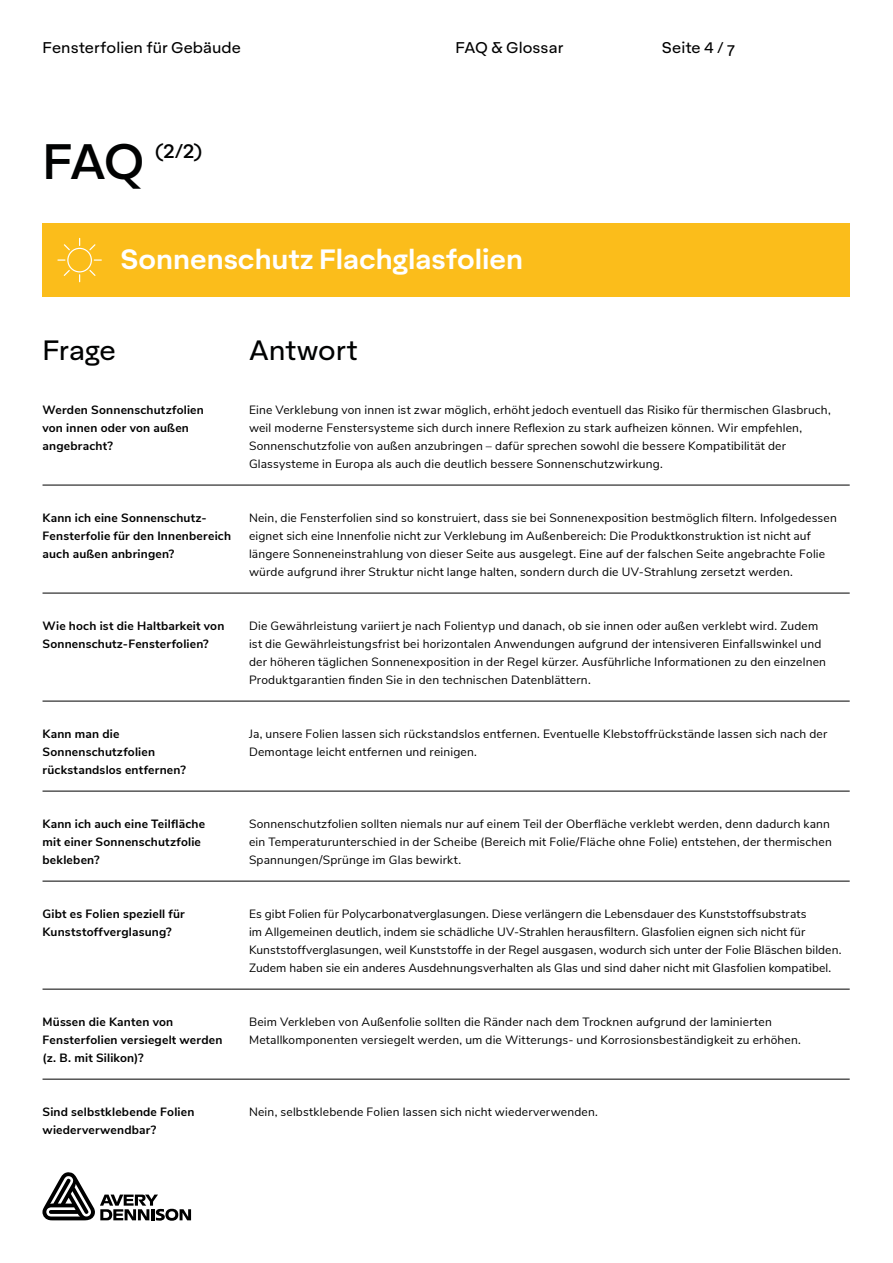
<style>
.page{position:relative;width:893px;height:1263px;background:#fff}
.page>*{position:absolute;margin:0;border:0;box-sizing:border-box;transform-origin:0 0}
.t1{font:500 48px "Aktifo A";color:#010202}
.t2{font:600 27px "Aktifo A";color:#fff}
.t3{font:27px "Aktifo A";letter-spacing:-.005em;color:#010202}
.t4{font:500 19.2px "Aktifo A";color:#010202}
.t5{font:15px "Aktifo A";letter-spacing:.005em;color:#000}
.t6{font:12px/18px "Nunito Sans";letter-spacing:.015em;color:#000}
.t7{font:700 12px/18px "Nunito Sans";letter-spacing:.015em;color:#000}
</style>
<div class="page">
<hr style="left:43px;top:485px;width:188px;height:1px;background:#000">
<svg style="left:231px;top:485px;width:18px;height:1px"></svg>
<hr style="left:249px;top:485px;width:601px;height:1px;background:#000">
<hr style="left:43px;top:593px;width:188px;height:1px;background:#000">
<svg style="left:231px;top:593px;width:18px;height:1px"></svg>
<hr style="left:249px;top:593px;width:601px;height:1px;background:#000">
<hr style="left:43px;top:701px;width:188px;height:1px;background:#000">
<svg style="left:231px;top:701px;width:18px;height:1px"></svg>
<hr style="left:249px;top:701px;width:601px;height:1px;background:#000">
<hr style="left:43px;top:791px;width:188px;height:1px;background:#000">
<svg style="left:231px;top:791px;width:18px;height:1px"></svg>
<hr style="left:249px;top:791px;width:601px;height:1px;background:#000">
<hr style="left:43px;top:881px;width:188px;height:1px;background:#000">
<svg style="left:231px;top:881px;width:18px;height:1px"></svg>
<hr style="left:249px;top:881px;width:601px;height:1px;background:#000">
<hr style="left:43px;top:989px;width:188px;height:1px;background:#000">
<svg style="left:231px;top:989px;width:18px;height:1px"></svg>
<hr style="left:249px;top:989px;width:601px;height:1px;background:#000">
<hr style="left:43px;top:1079px;width:188px;height:1px;background:#000">
<svg style="left:231px;top:1079px;width:18px;height:1px"></svg>
<hr style="left:249px;top:1079px;width:601px;height:1px;background:#000">
<div style="left:43px;top:223px;width:807px;height:74px;background:#fbbd1b"></div>
<svg style="left:57px;top:238px;width:45px;height:44px"></svg>
<svg style="left:42px;top:1172px;width:149px;height:49px"></svg>
<p class="t5" style="left:43px;top:38px;width:200px">Fensterfolien für Gebäude</p>
<p class="t5" style="left:455px;top:38px;width:109px">FAQ &amp; Glossar</p>
<p class="t5" style="left:662px;top:38px;width:75px">Seite 4 / 7</p>
<h1 class="t1" style="left:43px;top:131px;width:103px">FAQ</h1>
<h3 class="t4" style="left:155px;top:139px;width:49px">(2/2)</h3>
<h2 class="t2" style="left:120px;top:241px;width:404px">Sonnenschutz Flachglasfolien</h2>
<h2 class="t3" style="left:43px;top:333px;width:75px">Frage</h2>
<h2 class="t3" style="left:249px;top:333px;width:110px">Antwort</h2>
<p class="t7" style="left:43px;top:400px;width:163px">Werden Sonnenschutzfolien von innen oder von außen angebracht?</p>
<p class="t6" style="left:249px;top:400px;width:583px">Eine Verklebung von innen ist zwar möglich, erhöht jedoch eventuell das Risiko für thermischen Glasbruch, weil moderne Fenstersysteme sich durch innere Reflexion zu stark aufheizen können. Wir empfehlen, Sonnenschutzfolie von außen anzubringen – dafür sprechen sowohl die bessere Kompatibilität der Glassysteme in Europa als auch die deutlich bessere Sonnenschutzwirkung.</p>
<p class="t7" style="left:43px;top:508px;width:190px">Kann ich eine Sonnenschutz-<br>Fensterfolie für den Innenbereich auch außen anbringen?</p>
<p class="t6" style="left:249px;top:508px;width:589px">Nein, die Fensterfolien sind so konstruiert, dass sie bei Sonnenexposition bestmöglich filtern. Infolgedessen eignet sich eine Innenfolie nicht zur Verklebung im Außenbereich: Die Produktkonstruktion ist nicht auf längere Sonneneinstrahlung von dieser Seite aus ausgelegt. Eine auf der falschen Seite angebrachte Folie würde aufgrund ihrer Struktur nicht lange halten, sondern durch die UV-Strahlung zersetzt werden.</p>
<p class="t7" style="left:43px;top:616px;width:183px">Wie hoch ist die Haltbarkeit von<br>Sonnenschutz-Fensterfolien?</p>
<p class="t6" style="left:249px;top:616px;width:579px">Die Gewährleistung variiert je nach Folientyp und danach, ob sie innen oder außen verklebt wird. Zudem ist die Gewährleistungsfrist bei horizontalen Anwendungen aufgrund der intensiveren Einfallswinkel und der höheren täglichen Sonnenexposition in der Regel kürzer. Ausführliche Informationen zu den einzelnen Produktgarantien finden Sie in den technischen Datenblättern.</p>
<p class="t7" style="left:43px;top:724px;width:145px">Kann man die<br>Sonnenschutzfolien rückstandslos entfernen?</p>
<p class="t6" style="left:249px;top:724px;width:580px">Ja, unsere Folien lassen sich rückstandslos entfernen. Eventuelle Klebstoffrückstände lassen sich nach der<br>Demontage leicht entfernen und reinigen.</p>
<p class="t7" style="left:43px;top:814px;width:164px">Kann ich auch eine Teilfläche mit einer Sonnenschutzfolie bekleben?</p>
<p class="t6" style="left:249px;top:814px;width:584px">Sonnenschutzfolien sollten niemals nur auf einem Teil der Oberfläche verklebt werden, denn dadurch kann ein Temperaturunterschied in der Scheibe (Bereich mit Folie/Fläche ohne Folie) entstehen, der thermischen<br>Spannungen/Sprünge im Glas bewirkt.</p>
<p class="t7" style="left:43px;top:904px;width:144px">Gibt es Folien speziell für<br>Kunststoffverglasung?</p>
<p class="t6" style="left:249px;top:904px;width:594px">Es gibt Folien für Polycarbonatverglasungen. Diese verlängern die Lebensdauer des Kunststoffsubstrats<br>im Allgemeinen deutlich, indem sie schädliche UV-Strahlen herausfiltern. Glasfolien eignen sich nicht für Kunststoffverglasungen, weil Kunststoffe in der Regel ausgasen, wodurch sich unter der Folie Bläschen bilden.<br>Zudem haben sie ein anderes Ausdehnungsverhalten als Glas und sind daher nicht mit Glasfolien kompatibel.</p>
<p class="t7" style="left:43px;top:1012px;width:181px">Müssen die Kanten von<br>Fensterfolien versiegelt werden (z. B. mit Silikon)?</p>
<p class="t6" style="left:249px;top:1012px;width:553px">Beim Verkleben von Außenfolie sollten die Ränder nach dem Trocknen aufgrund der laminierten<br>Metallkomponenten versiegelt werden, um die Witterungs- und Korrosionsbeständigkeit zu erhöhen.</p>
<p class="t7" style="left:43px;top:1102px;width:153px">Sind selbstklebende Folien wiederverwendbar?</p>
<p class="t6" style="left:249px;top:1102px;width:350px">Nein, selbstklebende Folien lassen sich nicht wiederverwenden.</p>
</div>
